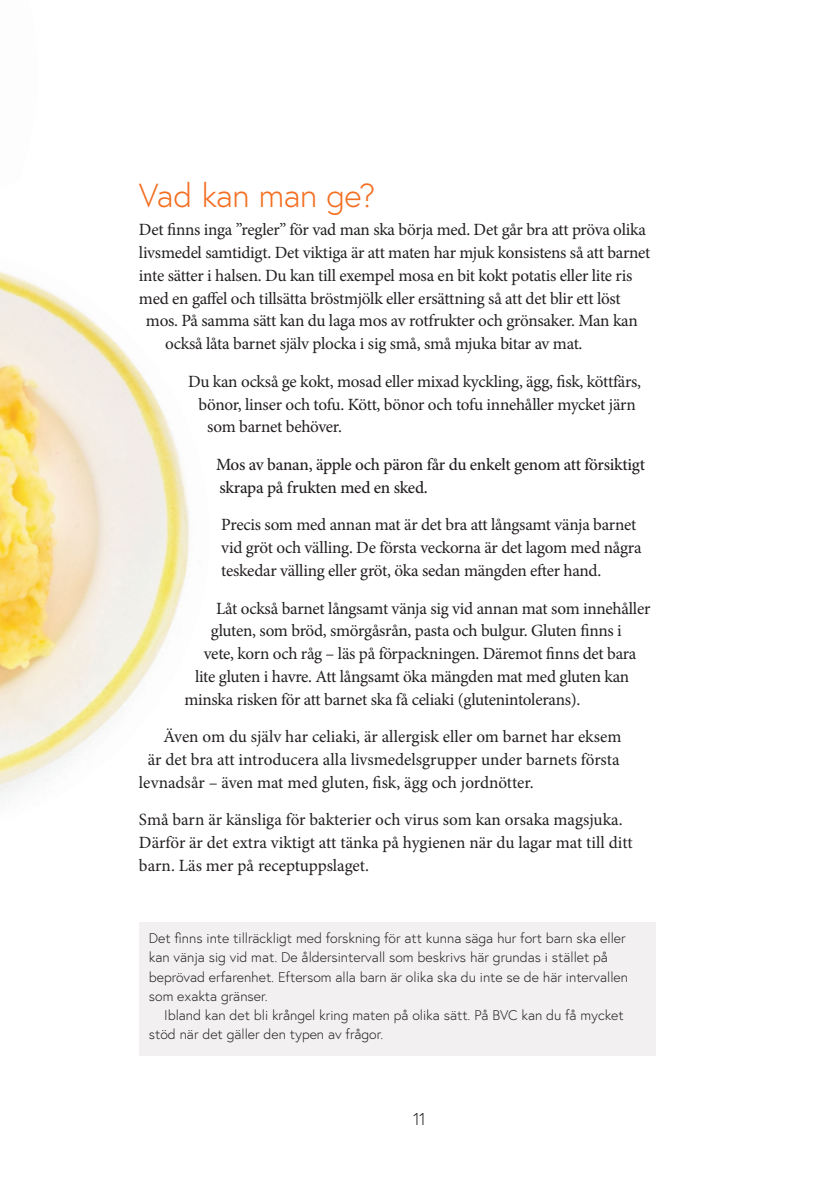
<style>
.page{position:relative;width:819px;height:1201px;background:#fff}
.page>*{position:absolute;margin:0;border:0;box-sizing:border-box;transform-origin:0 0}
.t1{font:300 33.25px "Europa";letter-spacing:-.015em;color:#f36e21}
.Brödtext{font:17.15px/22.8px "Minion Pro";letter-spacing:-.015em;color:#231f20}
.Brödtext-2{font:500 17.15px/22.8px "Minion Pro";letter-spacing:-.02em;color:#231f20}
.t2{font:300 17.15px "Europa";color:#231f20}
.Brödtext-3{font:300 14px/19.2px "Europa";color:#231f20}
</style>
<div class="page">
<div style="left:139px;top:922px;width:516px;height:134px;background:#f2f0f0"></div>
<img style="left:0;top:271px;width:190px;height:528px">
<h2 class="t1" style="left:139px;top:174px;width:238px">Vad kan man ge?</h2>
<p class="Brödtext" style="left:139px;top:218px;width:508px">Det finns inga ”regler” för vad man ska börja med. Det går bra att pröva olika</p>
<p class="Brödtext" style="left:139px;top:241px;width:513px">livsmedel samtidigt. Det viktiga är att maten har mjuk konsistens så att barnet</p>
<p class="Brödtext" style="left:139px;top:264px;width:495px">inte sätter i halsen. Du kan till exempel mosa en bit kokt potatis eller lite ris</p>
<p class="Brödtext" style="left:139px;top:287px;width:483px">med en gaffel och tillsätta bröstmjölk eller ersättning så att det blir ett löst</p>
<p class="Brödtext" style="left:146px;top:309px;width:493px">mos. På samma sätt kan du laga mos av rotfrukter och grönsaker. Man kan</p>
<p class="Brödtext" style="left:165px;top:332px;width:419px">också låta barnet själv plocka i sig små, små mjuka bitar av mat.</p>
<p class="Brödtext" style="left:188px;top:370px;width:454px">Du kan också ge kokt, mosad eller mixad kyckling, ägg, fisk, köttfärs,</p>
<p class="Brödtext" style="left:198px;top:393px;width:439px">bönor, linser och tofu. Kött, bönor och tofu innehåller mycket järn</p>
<p class="Brödtext" style="left:207px;top:415px;width:136px">som barnet behöver.</p>
<p class="Brödtext-2" style="left:216px;top:453px;width:430px">Mos av banan, äpple och päron får du enkelt genom att försiktigt skrapa på frukten med en sked.</p>
<p class="Brödtext" style="left:221px;top:513px;width:422px">Precis som med annan mat är det bra att långsamt vänja barnet vid gröt och välling. De första veckorna är det lagom med några teskedar välling eller gröt, öka sedan mängden efter hand.</p>
<p class="Brödtext" style="left:216px;top:596px;width:436px">Låt också barnet långsamt vänja sig vid annan mat som innehåller</p>
<p class="Brödtext" style="left:211px;top:619px;width:412px">gluten, som bröd, smörgåsrån, pasta och bulgur. Gluten finns i</p>
<p class="Brödtext" style="left:204px;top:642px;width:434px">vete, korn och råg – läs på förpackningen. Däremot finns det bara</p>
<p class="Brödtext" style="left:195px;top:665px;width:436px">lite gluten i havre. Att långsamt öka mängden mat med gluten kan</p>
<p class="Brödtext" style="left:184px;top:687px;width:397px">minska risken för att barnet ska få celiaki (glutenintolerans).</p>
<p class="Brödtext" style="left:163px;top:725px;width:459px">Även om du själv har celiaki, är allergisk eller om barnet har eksem</p>
<p class="Brödtext" style="left:148px;top:748px;width:473px">är det bra att introducera alla livsmedelsgrupper under barnets första</p>
<p class="Brödtext" style="left:139px;top:771px;width:396px">levnadsår – även mat med gluten, fisk, ägg och jordnötter.</p>
<p class="Brödtext" style="left:139px;top:808px;width:495px">Små barn är känsliga för bakterier och virus som kan orsaka magsjuka.<br>Därför är det extra viktigt att tänka på hygienen när du lagar mat till ditt barn. Läs mer på receptuppslaget.</p>
<p class="Brödtext-3" style="left:149px;top:928px;width:480px">Det finns inte tillräckligt med forskning för att kunna säga hur fort barn ska eller kan vänja sig vid mat. De åldersintervall som beskrivs här grundas i stället på beprövad erfarenhet. Eftersom alla barn är olika ska du inte se de här intervallen som exakta gränser.</p>
<p class="Brödtext-3" style="left:149px;top:1005px;width:476px;text-indent:15px">Ibland kan det bli krångel kring maten på olika sätt. På BVC kan du få mycket stöd när det gäller den typen av frågor.</p>
<p class="t2" style="left:413px;top:1108px;width:14px">11</p>
</div>
